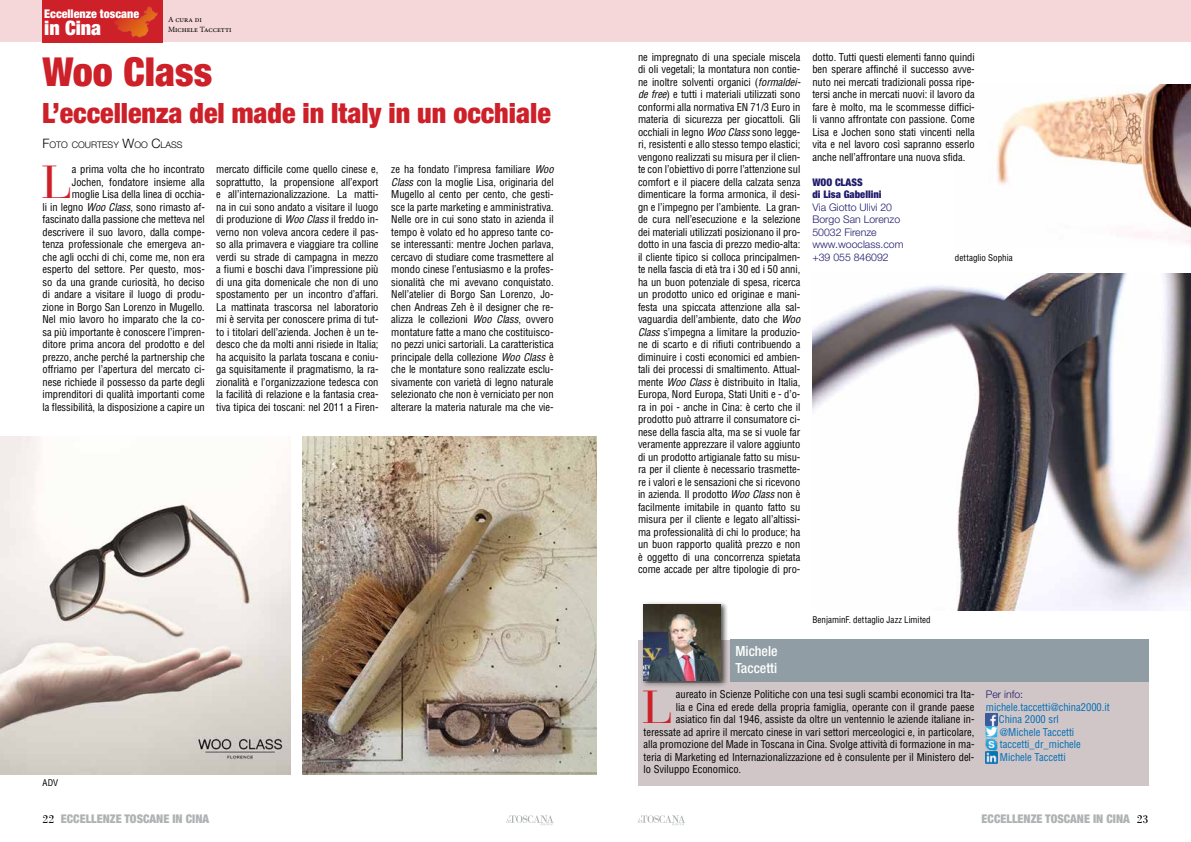
<style>
.page{position:relative;width:1191px;height:842px;background:#fff}
.page>*{position:absolute;margin:0;border:0;box-sizing:border-box;transform-origin:0 0}
.t1{font:46px "Bauer Bodoni Std";color:#cd2029}
.t2{font:900 condensed 40px "Helvetica Neue";color:#cd2029}
.t3{font:900 condensed 28px "Helvetica Neue";color:#cd2029}
.t4{font:900 condensed 20px "Helvetica Neue";color:#fff}
.t5{font:500 condensed 14px/17px "Helvetica Neue";color:#fff}
.t6{font:900 condensed 12px "Helvetica Neue";color:#aeb2b3}
.t7{font:900 condensed 12px "Helvetica Neue";color:#fff}
.t8{font:12px "Bodoni";color:#000}
.t9{font:condensed 10.5px/12.5px "Helvetica";letter-spacing:-.005em;color:#000;text-align:justify}
.t10{font:condensed 10.5px/12.5px "Helvetica";color:#006eb7}
.t11{font:300 10.5px/12.5px "Helvetica Neue";color:#1f1a6b}
.t12{font:900 condensed 10.5px/12.5px "Helvetica Neue";color:#1f1a6b}
.t13{font:300 9.1px "Helvetica Neue";color:#000}
.t14{font:condensed 9px "Helvetica";letter-spacing:.005em;color:#000}
.t15{font:8px/9.6px "Minion Pro";color:#000}
.s1{font-size:13px}
.s2{font-style:italic}
</style>
<div class="page">
<img style="left:303px;top:437px;width:294px;height:337px">
<img style="left:0;top:437px;width:290px;height:337px">
<img style="left:996px;top:84px;width:195px;height:159px">
<img style="left:111px;top:42px;width:49px;height:1px">
<div style="left:597px;top:0;width:594px;height:42px;background:#f6d7d9"></div>
<svg style="left:0;top:0;width:596px;height:42px;background:#edb3b4"></svg>
<div style="left:638px;top:640px;width:510px;height:146px;background:#d0c6c7"></div>
<div style="left:730px;top:640px;width:418px;height:42px;background:#909da4"></div>
<div style="left:640px;top:601px;width:88px;height:87px;background:#000;opacity:.45"></div>
<div style="left:643px;top:604px;width:85px;height:78px;background:#000;opacity:.45"></div>
<img style="left:643px;top:604px;width:77px;height:77px">
<svg style="left:986px;top:713px;width:12px;height:50px"></svg>
<img style="left:812px;top:273px;width:379px;height:338px">
<svg style="left:638px;top:815px;width:47px;height:10px"></svg>
<svg style="left:506px;top:815px;width:47px;height:10px"></svg>
<p class="t7" style="left:44px;top:6px;width:96px">Eccellenze toscane</p>
<h3 class="t4" style="left:44px;top:15px;width:59px">in Cina</h3>
<p class="t15" style="left:168px;top:15px;width:65px">A cura di<br>Michele Taccetti</p>
<h2 class="t2" style="left:43px;top:47px;width:171px">Woo Class</h2>
<h3 class="t3" style="left:42px;top:96px;width:510px">L’eccellenza del made in Italy in un occhiale</h3>
<p class="t13" style="left:43px;top:138px;width:142px"><span class="s1">F</span>OTO COURTESY <span class="s1">W</span>OO <span class="s1">C</span>LASS</p>
<h1 class="t1" style="left:41px;top:155px;width:32px">L</h1>
<p class="t9" style="left:43px;top:163px;width:164px;text-align:right">a prima volta che ho incontrato Jochen, fondatore insieme alla moglie Lisa della linea di occhia-<br>li in legno <span class="s2">WooClass</span>, sono rimasto af&shy;fascinato dalla passione che metteva nel descrivere il suo lavoro, dalla compe&shy;tenza professionale che emergeva an&shy;che agli occhi di chi, come me, non era esperto del settore. Per questo, mos&shy;so da una grande curiosità, ho deciso di andare a visitare il luogo di produ&shy;zione in Borgo San Lorenzo in Mugello.<br>Nel mio lavoro ho imparato che la co&shy;sa più importante è conoscere l’impren&shy;ditore prima ancora del prodotto e del prezzo, anche perché la partnership che offriamo per l’apertura del mercato ci&shy;nese richiede il possesso da parte degli imprenditori di qualità importanti come la flessibilità, la disposizione a capire un</p>
<p class="t9" style="left:216px;top:163px;width:164px">mercato difficile come quello cinese e, soprattutto, la propensione all’export e all’internazionalizzazione. La matti&shy;na in cui sono andato a visitare il luogo di produzione di <span class="s2">WooClass</span>il freddo in&shy;verno non voleva ancora cedere il pas&shy;so alla primavera e viaggiare tra colline verdi su strade di campagna in mezzo a fiumi e boschi dava l’impressione più di una gita domenicale che non di uno spostamento per un incontro d’affari.<br>La mattinata trascorsa nel laboratorio mi è servita per conoscere prima di tut&shy;to i titolari dell’azienda. Jochen è un te&shy;desco che da molti anni risiede in Italia; ha acquisito la parlata toscana e coniu&shy;ga squisitamente il pragmatismo, la ra&shy;zionalità e l’organizzazione tedesca con la facilità di relazione e la fantasia crea&shy;tiva tipica dei toscani: nel 2011 a Firen-</p>
<p class="t9" style="left:391px;top:163px;width:167px;text-align:left">ze ha fondato l’impresa familiare <span class="s2">Woo Class</span> con la moglie Lisa, originaria del Mugello al cento per cento, che gesti&shy;sce la parte marketing e amministrativa.<br>Nelle ore in cui sono stato in azienda il tempo è volato ed ho appreso tante co&shy;se interessanti: mentre Jochen parlava, cercavo di studiare come trasmettere al mondo cinese l’entusiasmo e la profes&shy;sionalità che mi avevano conquistato.<br>Nell’atelier di Borgo San Lorenzo, Jo&shy;chen Andreas Zeh è il designer che re&shy;alizza le collezioni <span class="s2">Woo Class</span>, ovvero montature fatte a mano che costituisco&shy;no pezzi unici sartoriali. La caratteristica principale della collezione <span class="s2">Woo Class</span> è che le montature sono realizzate esclu&shy;sivamente con varietà di legno naturale selezionato che non è verniciato per non alterare la materia naturale ma che vie-</p>
<p class="t9" style="left:638px;top:51px;width:167px;text-align:left">ne impregnato di una speciale miscela di oli vegetali; la montatura non contie&shy;ne inoltre solventi organici (<span class="s2">formaldei&shy;defree</span>) e tutti i materiali utilizzati sono conformi alla normativa EN 71/3 Euro in materia di sicurezza per giocattoli. Gli occhiali in legno <span class="s2">WooClass</span>sono legge&shy;ri, resistenti e allo stesso tempo elastici; vengono realizzati su misura per il clien&shy;te con l’obiettivo di porre l’attenzione sul comfort e il piacere della calzata senza dimenticare la forma armonica, il desi&shy;gn e l’impegno per l’ambiente. La gran&shy;de cura nell’esecuzione e la selezione dei materiali utilizzati posizionano il pro&shy;dotto in una fascia di prezzo medio-alta: il cliente tipico si colloca principalmen&shy;te nella fascia di età tra i 30 ed i 50 anni, ha un buon potenziale di spesa, ricerca un prodotto unico ed originae e mani&shy;festa una spiccata attenzione alla sal&shy;vaguardia dell’ambiente, dato che <span class="s2">Woo Class</span>s’impegna a limitare la produzio&shy;ne di scarto e di rifiuti contribuendo a diminuire i costi economici ed ambien&shy;tali dei processi di smaltimento. Attual&shy;mente <span class="s2">WooClass</span>è distribuito in Italia, Europa, Nord Europa, Stati Uniti e - d’o&shy;ra in poi - anche in Cina: è certo che il prodotto può attrarre il consumatore ci&shy;nese della fascia alta, ma se si vuole far veramente apprezzare il valore aggiunto di un prodotto artigianale fatto su misu&shy;ra per il cliente è necessario trasmette&shy;re i valori e le sensazioni che si ricevono in azienda. Il prodotto <span class="s2">WooClass</span>non è facilmente imitabile in quanto fatto su misura per il cliente e legato all’altissi&shy;ma professionalità di chi lo produce; ha un buon rapporto qualità prezzo e non è oggetto di una concorrenza spietata come accade per altre tipologie di pro-</p>
<p class="t9" style="left:812px;top:51px;width:164px">dotto. Tutti questi elementi fanno quindi ben sperare affinché il successo avve&shy;nuto nei mercati tradizionali possa ripe&shy;tersi anche in mercati nuovi: il lavoro da fare è molto, ma le scommesse diffici&shy;li vanno affrontate con passione. Come Lisa e Jochen sono stati vincenti nella vita e nel lavoro così sapranno esserlo anche nell’affrontare una nuova sfida.</p>
<p class="t12" style="left:812px;top:176px;width:71px">WOO CLASS<br>di Lisa Gabellini</p>
<p class="t11" style="left:812px;top:200px;width:93px">Via Giotto Ulivi 20<br>Borgo San Lorenzo<br>50032 Firenze www.wooclass.com +39 055 846092</p>
<p class="t14" style="left:955px;top:252px;width:59px">dettaglio Sophia</p>
<h3 class="t5" style="left:735px;top:642px;width:44px">Michele<br>Taccetti</h3>
<p class="t14" style="left:812px;top:614px;width:120px">BenjaminF. dettaglio Jazz Limited</p>
<h1 class="t1" style="left:642px;top:680px;width:32px">L</h1>
<p class="t9" style="left:676px;top:688px;width:300px">aureato in Scienze Politiche con una tesi sugli scambi economici tra Ita-</p>
<p class="t9" style="left:676px;top:701px;width:300px">lia e Cina ed erede della propria famiglia, operante con il grande paese</p>
<p class="t9" style="left:676px;top:713px;width:300px">asiatico fin dal 1946, assiste da oltre un ventennio le aziende italiane in-</p>
<p class="t9" style="left:643px;top:726px;width:332px">teressate ad aprire il mercato cinese in vari settori merceologici e, in particolare,</p>
<p class="t9" style="left:643px;top:738px;width:332px">alla promozione del Made in Toscana in Cina. Svolge attività di formazione in ma-</p>
<p class="t9" style="left:643px;top:751px;width:332px">teria di Marketing ed Internazionalizzazione ed è consulente per il Ministero del-</p>
<p class="t9" style="left:643px;top:763px;width:99px">lo Sviluppo Economico.</p>
<p class="t11" style="left:986px;top:688px;width:39px">Per info:</p>
<p class="t10" style="left:999px;top:701px;width:112px;text-indent:-13px">michele.taccetti@china2000.it<br>China 2000 srl<br>@Michele Taccetti taccetti_dr_michele<br>Michele Taccetti</p>
<p class="t14" style="left:43px;top:777px;width:17px">ADV</p>
<p class="t8" style="left:43px;top:812px;width:13px">22</p>
<p class="t8" style="left:1136px;top:812px;width:13px">23</p>
<p class="t6" style="left:61px;top:811px;width:150px">ECCELLENZE TOSCANE IN CINA</p>
<p class="t6" style="left:981px;top:812px;width:150px">ECCELLENZE TOSCANE IN CINA</p>
</div>
